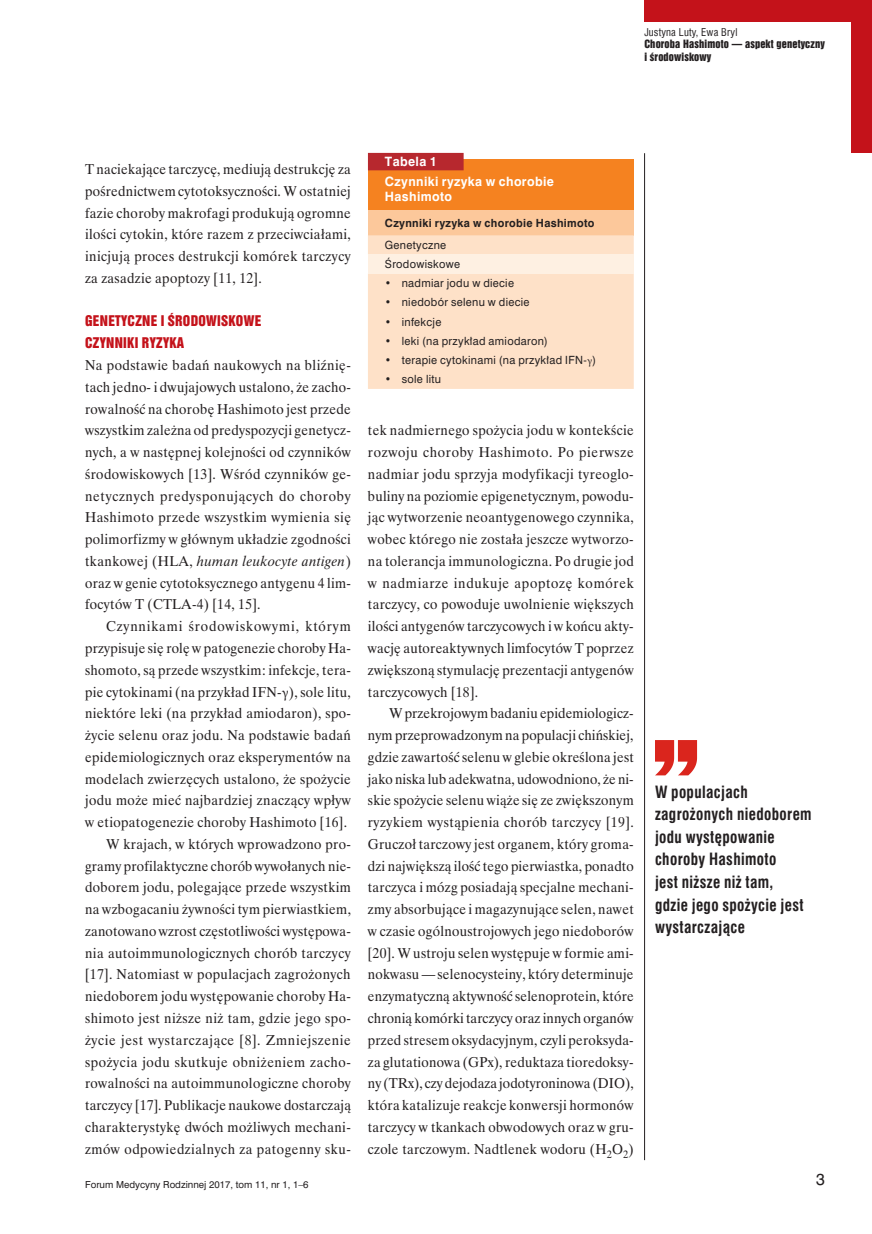
<style>
.page{position:relative;width:872px;height:1234px;background:#fff}
.page>*{position:absolute;margin:0;border:0;box-sizing:border-box;transform-origin:0 0}
._88_notka_prawa{font:700 16.5px/22.5px "Swis 721 Cn EU";letter-spacing:.025em;color:#231f20;scale:.92 1}
.t1{font:15px "Swis 721 PL";color:#231f20}
._072_-_Tekst_-_nastę{font:14.25px/21.8px "Time Ibis EE";letter-spacing:.025em;color:#231f20;text-align:justify;scale:.95 1}
._070_-_Tekst_-_pierw{font:14.25px/21.8px "Time Ibis EE";letter-spacing:.025em;color:#231f20;text-align:justify;scale:.95 1}
._081_-_Śródtytuł_1{font:13.5px/21.8px "Swis 921 EU";letter-spacing:.025em;color:#c4121a}
.T1_-_Tabela_-_tytuł{font:700 12px/15px "Swis 721 PL";letter-spacing:.03em;color:#fff}
.T1_-_Tabela_-_tytul{font:700 12px "Swis 721 PL";letter-spacing:.03em;color:#fff}
.T3_-_Tabela_-_tekst{font:10.5px "Swis 721 PL";letter-spacing:.03em;color:#231f20}
.t2{font:10.5px/12.8px "Swis 921 EU";letter-spacing:.01em;color:#231f20}
.T2_-_Tabela_-_nagłów{font:700 10.5px "Swis 721 PL";letter-spacing:.03em;color:#231f20}
.t3{font:10.5px "Swis 721 Cn EU";letter-spacing:.01em;color:#231f20}
.t4{font:9px "Swis 721 PL";color:#231f20}
.s1{font-style:italic}
.s2{font-family:"Minion Pro"}
</style>
<div class="page">
<hr style="left:644px;top:153px;width:1px;height:1006px;background:#231f20">
<div style="left:644px;top:0;width:228px;height:21px;background:#c4121a"></div>
<div style="left:850px;top:0;width:22px;height:153px;background:#c4121a"></div>
<div style="left:368px;top:160px;width:266px;height:50px;background:#f58220"></div>
<div style="left:368px;top:210px;width:266px;height:25px;background:#fcc89b"></div>
<div style="left:368px;top:235px;width:266px;height:154px;background:#fee1c8"></div>
<div style="left:368px;top:254px;width:266px;height:19px;background:#fef0e2"></div>
<div style="left:368px;top:153px;width:95px;height:17px;background:#b7282e"></div>
<svg style="left:655px;top:740px;width:42px;height:35px"></svg>
<p class="t3" style="left:644px;top:25px;width:95px">Justyna Luty, Ewa Bryl</p>
<p class="t2" style="left:644px;top:38px;width:182px">Choroba Hashimoto — aspekt genetyczny i środowiskowy</p>
<p class="_070_-_Tekst_-_pierw" style="left:85px;top:158px;width:281px">T naciekające tarczycę, mediują destrukcję za pośrednictwem cytotoksyczności. W ostatniej fazie choroby makrofagi produkują ogromne ilości cytokin, które razem z przeciwciałami, inicjują proces destrukcji komórek tarczycy za zasadzie apoptozy [11, 12].</p>
<p class="_081_-_Śródtytuł_1" style="left:85px;top:311px;width:178px">GENETYCZNE I ŚRODOWISKOWE<br>CZYNNIKI RYZYKA</p>
<p class="_070_-_Tekst_-_pierw" style="left:85px;top:354px;width:281px">Na podstawie badań naukowych na bliźnię&shy;tach jedno- i dwujajowych ustalono, że zacho&shy;rowalność na chorobę Hashimoto jest przede wszystkim zależna od predyspozycji genetycz&shy;nych, a w następnej kolejności od czynników środowiskowych [13]. Wśród czynników ge&shy;netycznych predysponujących do choroby Hashimoto przede wszystkim wymienia się polimorfizmy w głównym układzie zgodności tkankowej (HLA, <span class="s1">human leukocyte antigen</span>) oraz w genie cytotoksycznego antygenu 4 lim&shy;focytów T (CTLA-4) [14, 15].</p>
<p class="_072_-_Tekst_-_nastę" style="left:85px;top:615px;width:281px;text-indent:21px">Czynnikami środowiskowymi, którym przypisuje się rolę w patogenezie choroby Ha&shy;shomoto, są przede wszystkim: infekcje, tera&shy;pie cytokinami (na przykład IFN-<span class="s2">γ</span>), sole litu, niektóre leki (na przykład amiodaron), spo&shy;życie selenu oraz jodu. Na podstawie badań epidemiologicznych oraz eksperymentów na modelach zwierzęcych ustalono, że spożycie jodu może mieć najbardziej znaczący wpływ w etiopatogenezie choroby Hashimoto [16].</p>
<p class="_072_-_Tekst_-_nastę" style="left:85px;top:832px;width:281px;text-indent:21px">W krajach, w których wprowadzono pro&shy;gramy profilaktyczne chorób wywołanych nie&shy;doborem jodu, polegające przede wszystkim na wzbogacaniu żywności tym pierwiastkiem, zanotowano wzrost częstotliwości występowa&shy;nia autoimmunologicznych chorób tarczycy [17]. Natomiast w populacjach zagrożonych niedoborem jodu występowanie choroby Ha&shy;shimoto jest niższe niż tam, gdzie jego spo&shy;życie jest wystarczające [8]. Zmniejszenie spożycia jodu skutkuje obniżeniem zacho&shy;rowalności na autoimmunologiczne choroby tarczycy [17]. Publikacje naukowe dostarczają charakterystykę dwóch możliwych mechani&shy;zmów odpowiedzialnych za patogenny sku-</p>
<p class="T1_-_Tabela_-_tytul" style="left:385px;top:153px;width:54px">Tabela 1</p>
<p class="T1_-_Tabela_-_tytuł" style="left:385px;top:174px;width:170px">Czynniki ryzyka w chorobie<br>Hashimoto</p>
<p class="T2_-_Tabela_-_nagłów" style="left:385px;top:216px;width:211px">Czynniki ryzyka w chorobie Hashimoto</p>
<p class="T3_-_Tabela_-_tekst" style="left:385px;top:238px;width:63px">Genetyczne</p>
<p class="T3_-_Tabela_-_tekst" style="left:385px;top:257px;width:77px">Środowiskowe</p>
<p class="T3_-_Tabela_-_tekst" style="left:385px;top:276px;width:131px">• nadmiar jodu w diecie</p>
<p class="T3_-_Tabela_-_tekst" style="left:385px;top:295px;width:146px">• niedobór selenu w diecie</p>
<p class="T3_-_Tabela_-_tekst" style="left:385px;top:314px;width:58px">• infekcje</p>
<p class="T3_-_Tabela_-_tekst" style="left:385px;top:334px;width:164px">• leki (na przykład amiodaron)</p>
<p class="T3_-_Tabela_-_tekst" style="left:385px;top:353px;width:212px">• terapie cytokinami (na przykład IFN-<span class="s2">γ</span>)</p>
<p class="T3_-_Tabela_-_tekst" style="left:385px;top:372px;width:58px">• sole litu</p>
<p class="_072_-_Tekst_-_nastę" style="left:368px;top:419px;width:281px">tek nadmiernego spożycia jodu w kontekście rozwoju choroby Hashimoto. Po pierwsze nadmiar jodu sprzyja modyfikacji tyreoglo&shy;buliny na poziomie epigenetycznym, powodu&shy;jąc wytworzenie neoantygenowego czynnika, wobec którego nie została jeszcze wytworzo&shy;na tolerancja immunologiczna. Po drugie jod w nadmiarze indukuje apoptozę komórek tarczycy, co powoduje uwolnienie większych ilości antygenów tarczycowych i w końcu akty&shy;wację autoreaktywnych limfocytów T poprzez zwiększoną stymulację prezentacji antygenów tarczycowych [18].</p>
<p class="_072_-_Tekst_-_nastę" style="left:368px;top:702px;width:281px;text-indent:21px">W przekrojowym badaniu epidemiologicz&shy;nym przeprowadzonym na populacji chińskiej, gdzie zawartość selenu w glebie określona jest jako niska lub adekwatna, udowodniono, że ni&shy;skie spożycie selenu wiąże się ze zwiększonym ryzykiem wystąpienia chorób tarczycy [19].<br>Gruczoł tarczowy jest organem, który groma&shy;dzi największą ilość tego pierwiastka, ponadto tarczyca i mózg posiadają specjalne mechani&shy;zmy absorbujące i magazynujące selen, nawet w czasie ogólnoustrojowych jego niedoborów [20]. W ustroju selen występuje w formie ami&shy;nokwasu — selenocysteiny, który determinuje enzymatyczną aktywność selenoprotein, które chronią komórki tarczycy oraz innych organów przed stresem oksydacyjnym, czyli peroksyda&shy;za glutationowa (GPx), reduktaza tioredoksy&shy;ny (TRx), czy dejodaza jodotyroninowa (DIO), która katalizuje reakcje konwersji hormonów tarczycy w tkankach obwodowych oraz w gru&shy;czole tarczowym. Nadtlenek wodoru (H<sub>2</sub>O<sub>2</sub>)</p>
<p class="_88_notka_prawa" style="left:655px;top:781px;width:172px">W populacjach zagrożonych niedoborem jodu występowanie choroby Hashimoto<br>jest niższe niż tam,<br>gdzie jego spożycie jest wystarczające</p>
<p class="t4" style="left:85px;top:1178px;width:225px">Forum Medycyny Rodzinnej 2017, tom 11, nr 1, 1–6</p>
<p class="t1" style="left:816px;top:1169px;width:10px">3</p>
</div>
